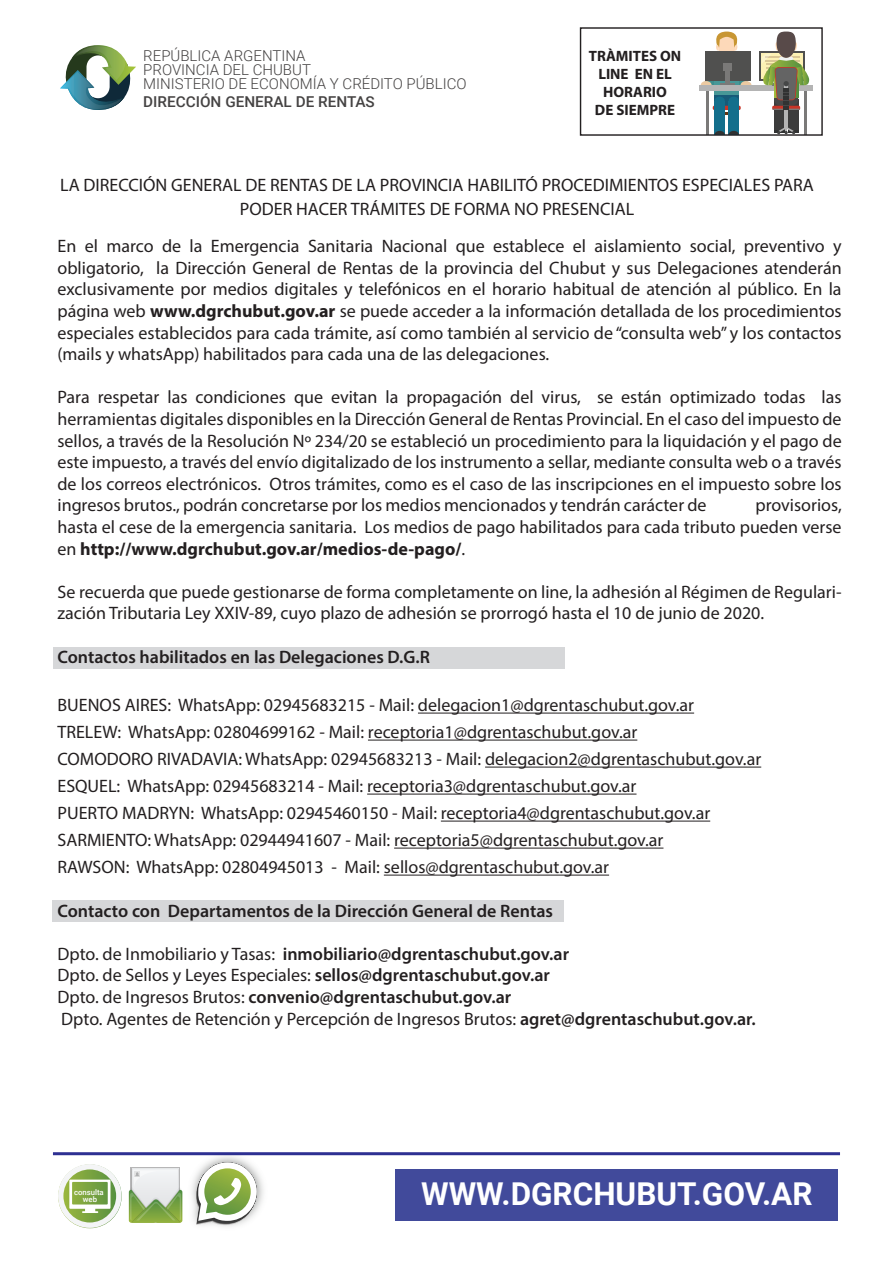
<style>
.page{position:relative;width:893px;height:1263px;background:#fff}
.page>*{position:absolute;margin:0;border:0;box-sizing:border-box;transform-origin:0 0}
.t1{font:700 31.5px "Roboto";color:#fff}
.t2{font:18px/21.6px "Myriad Pro";color:#231f20;text-align:justify}
.t3{font:600 18px "Myriad Pro";color:#231f20}
.t4{font:300 15px/14px "Roboto";color:#454343}
.t5{font:700 15px/18px "Myriad Pro";color:#231f20;text-align:center}
.t6{font:500 15px "Roboto";color:#454343}
.t7{font:500 7.8px/6.9px "Roboto";color:#fff;text-align:center}
.s1{font-weight:700}
.s2{font-weight:600}
</style>
<div class="page">
<div style="left:54px;top:647px;width:510px;height:21px;background:#d6d7d9"></div>
<svg style="left:60px;top:45px;width:76px;height:65px"></svg>
<hr style="left:53px;top:1152px;width:787px;height:3px;background:#2e3092">
<div style="left:52px;top:900px;width:512px;height:21px;background:#d6d7d9"></div>
<hr style="left:418px;top:713px;width:276px;height:1px;background:#231f20">
<hr style="left:368px;top:740px;width:269px;height:1px;background:#231f20">
<hr style="left:485px;top:767px;width:276px;height:1px;background:#231f20">
<hr style="left:367px;top:794px;width:269px;height:1px;background:#231f20">
<hr style="left:441px;top:821px;width:269px;height:1px;background:#231f20">
<hr style="left:394px;top:848px;width:269px;height:1px;background:#231f20">
<hr style="left:384px;top:875px;width:225px;height:1px;background:#231f20">
<svg style="left:714px;top:32px;width:26px;height:20px"></svg>
<div style="left:731px;top:78px;width:17px;height:11px;background:#3c8d8d;border-radius:50%"></div>
<svg style="left:741px;top:81px;width:10px;height:4px"></svg>
<div style="left:715px;top:94px;width:24px;height:12px;background:#175a78"></div>
<div style="left:704px;top:78px;width:18px;height:11px;background:#3c8d8d;border-radius:50%"></div>
<div style="left:715px;top:57px;width:24px;height:38px;background:linear-gradient(to right,#499695,#489797)"></div>
<svg style="left:713px;top:106px;width:28px;height:4px"></svg>
<div style="left:705px;top:52px;width:46px;height:29px;background:#50504f"></div>
<hr style="left:726px;top:70px;width:4px;height:15px;background:#7a7978">
<div style="left:723px;top:63px;width:9px;height:8px;background:#7a7978"></div>
<svg style="left:721px;top:83px;width:14px;height:2px"></svg>
<div style="left:715px;top:100px;width:10px;height:34px;background:#146f8c"></div>
<div style="left:729px;top:100px;width:10px;height:34px;background:#146f8c"></div>
<div style="left:715px;top:97px;width:10px;height:7px;background:#146f8c;border-radius:50%"></div>
<div style="left:729px;top:97px;width:10px;height:7px;background:#146f8c;border-radius:50%"></div>
<svg style="left:715px;top:131px;width:24px;height:3px"></svg>
<svg style="left:701px;top:81px;width:11px;height:4px"></svg>
<div style="left:774px;top:99px;width:10px;height:34px;background:#3c3c3c"></div>
<div style="left:788px;top:99px;width:10px;height:34px;background:#3c3c3c"></div>
<hr style="left:804px;top:90px;width:3px;height:44px;background:#7a7978">
<hr style="left:706px;top:90px;width:3px;height:44px;background:#7a7978">
<div style="left:699px;top:85px;width:114px;height:5px;background:#b4b4b4"></div>
<div style="left:759px;top:52px;width:46px;height:29px;background:#50504f"></div>
<hr style="left:784px;top:108px;width:4px;height:21px;background:#b4b4b4">
<svg style="left:774px;top:127px;width:24px;height:7px"></svg>
<svg style="left:761px;top:32px;width:48px;height:78px"></svg>
<div style="left:580px;top:27px;width:243px;height:109px;border:1px solid #231f20"></div>
<div style="left:131px;top:1167px;width:49px;height:55px;background:#eef0f2"></div>
<svg style="left:129px;top:1171px;width:53px;height:52px"></svg>
<img style="left:185px;top:1152px;width:86px;height:75px">
<svg style="left:196px;top:1162px;width:61px;height:63px"></svg>
<svg style="left:58px;top:1164px;width:64px;height:64px"></svg>
<svg style="left:69px;top:1179px;width:41px;height:34px"></svg>
<div style="left:58px;top:1164px;width:64px;height:64px;border:5px solid #f4f5f6;border-radius:50%"></div>
<div style="left:396px;top:1170px;width:442px;height:51px;background:#414a9b"></div>
<p class="t4" style="left:143px;top:48px;width:325px">REPÚBLICA ARGENTINA<br>PROVINCIA DEL CHUBUT<br>MINISTERIO DE ECONOMÍA Y CRÉDITO PÚBLICO</p>
<p class="t6" style="left:143px;top:91px;width:233px">DIRECCIÓN GENERAL DE RENTAS</p>
<p class="t5" style="left:589px;top:46px;width:94px">TRÀMITES ON<br>LINE EN EL<br>HORARIO<br>DE SIEMPRE</p>
<p class="t2" style="left:60px;top:172px;width:755px;line-height:24px;text-align:center">LA DIRECCIÓN GENERAL DE RENTAS DE LA PROVINCIA HABILITÓ PROCEDIMIENTOS ESPECIALES PARA<br>PODER HACER TRÁMITES DE FORMA NO PRESENCIAL</p>
<p class="t2" style="left:58px;top:235px;width:786px">En el marco de la Emergencia Sanitaria Nacional que establece el aislamiento social, preventivo y obligatorio, la Dirección General de Rentas de la provincia del Chubut y sus Delegaciones atenderán exclusivamente por medios digitales y telefónicos en el horario habitual de atención al público. En la página web <span class="s1">www.dgrchubut.gov.ar</span> se puede acceder a la información detallada de los procedimientos especiales establecidos para cada trámite, así como también al servicio de “consulta web” y los contactos (mails y whatsApp) habilitados para cada una de las delegaciones.</p>
<p class="t2" style="left:58px;top:386px;width:786px">Para respetar las condiciones que evitan la propagación del virus, se están optimizado todas las herramientas digitales disponibles en la Dirección General de Rentas Provincial. En el caso del impuesto de sellos, a través de la Resolución Nº 234/20 se estableció un procedimiento para la liquidación y el pago de este impuesto, a través del envío digitalizado de los instrumento a sellar, mediante consulta web o a través de los correos electrónicos. Otros trámites, como es el caso de las inscripciones en el impuesto sobre los ingresos brutos., podrán concretarse por los medios mencionados y tendrán carácter de</p>
<p class="t2" style="left:58px;top:494px;width:786px;text-indent:698px">provisorios, hasta el cese de la emergencia sanitaria. Los medios de pago habilitados para cada tributo pueden verse en <span class="s1">http://www.dgrchubut.gov.ar/medios-de-pago/</span>.</p>
<p class="t2" style="left:58px;top:581px;width:786px">Se recuerda que puede gestionarse de forma completamente on line, la adhesión al Régimen de Regulari&shy;zación Tributaria Ley XXIV-89, cuyo plazo de adhesión se prorrogó hasta el 10 de junio de 2020.</p>
<p class="t3" style="left:58px;top:645px;width:374px">Contactos habilitados en las Delegaciones D.G.R</p>
<p class="t2" style="left:58px;top:691px;width:705px;line-height:27px;text-align:left">BUENOS AIRES: WhatsApp: 02945683215 - Mail: delegacion1@dgrentaschubut.gov.ar TRELEW: WhatsApp: 02804699162 - Mail: receptoria1@dgrentaschubut.gov.ar<br>COMODORO RIVADAVIA: WhatsApp: 02945683213 - Mail: delegacion2@dgrentaschubut.gov.ar ESQUEL: WhatsApp: 02945683214 - Mail: receptoria3@dgrentaschubut.gov.ar<br>PUERTO MADRYN: WhatsApp: 02945460150 - Mail: receptoria4@dgrentaschubut.gov.ar SARMIENTO: WhatsApp: 02944941607 - Mail: receptoria5@dgrentaschubut.gov.ar<br>RAWSON: WhatsApp: 02804945013 - Mail: sellos@dgrentaschubut.gov.ar</p>
<p class="t3" style="left:58px;top:899px;width:497px">Contacto con Departamentos de la Dirección General de Rentas</p>
<p class="t2" style="left:58px;top:942px;width:700px;text-align:left">Dpto. de Inmobiliario y Tasas: <span class="s2">inmobiliario@dgrentaschubut.gov.ar<br></span>Dpto. de Sellos y Leyes Especiales: <span class="s2">sellos@dgrentaschubut.gov.ar<br></span>Dpto. de Ingresos Brutos: <span class="s2">convenio@dgrentaschubut.gov.ar<br></span>Dpto. Agentes de Retención y Percepción de Ingresos Brutos: <span class="s2">agret@dgrentaschubut.gov.ar.</span></p>
<p class="t7" style="left:74px;top:1188px;width:31px">consulta web</p>
<h1 class="t1" style="left:421px;top:1172px;width:393px">WWW.DGRCHUBUT.GOV.AR</h1>
</div>
